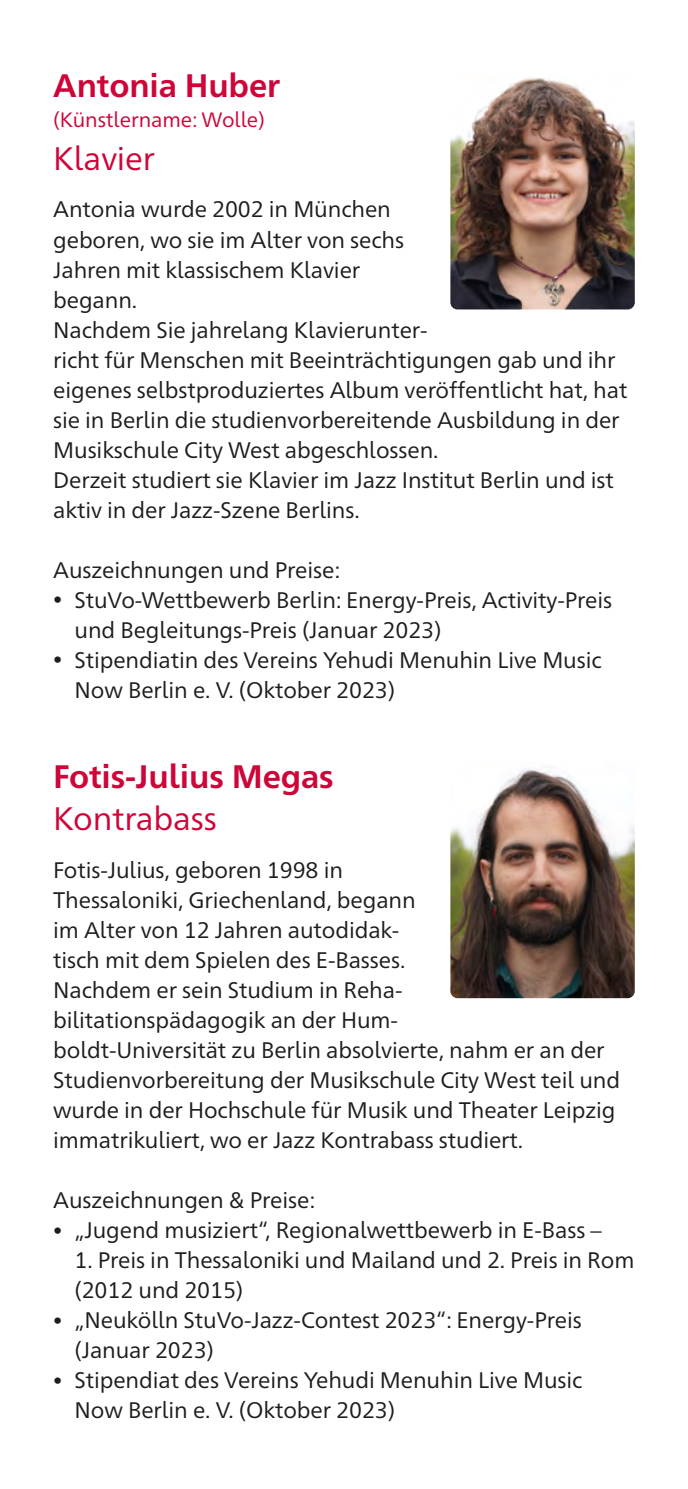
<style>
.page{position:relative;width:688px;height:1489px;background:#fff}
.page>*{position:absolute;margin:0;border:0;box-sizing:border-box;transform-origin:0 0}
.t1{font:700 32.5px "Frutiger Neue 1450 Pro";letter-spacing:-.005em;color:#ce0539}
.t2{font:32.5px "Frutiger Neue 1450 Pro";letter-spacing:-.005em;color:#ce0539}
.t3{font:22.5px/30px "Frutiger Neue 1450 Pro";letter-spacing:-.005em;color:#1d1d1b}
.t4{font:20.75px "Frutiger Neue 1450 Pro";letter-spacing:-.005em;color:#ce0539}
.s1{font-size:18.75px}
</style>
<div class="page">
<img style="left:450px;top:766px;width:184px;height:232px">
<img style="left:450px;top:77px;width:184px;height:232px">
<p class="t1" style="left:53px;top:62px;width:228px">Antonia Huber</p>
<p class="t4" style="left:53px;top:105px;width:213px">(Künstlername: Wolle)</p>
<p class="t2" style="left:53px;top:135px;width:103px">Klavier</p>
<p class="t3" style="left:53px;top:193px;width:352px">Antonia wurde 2002 in München geboren, wo sie im Alter von sechs<br>Jahren mit klassischem Klavier begann.</p>
<p class="t3" style="left:53px;top:313px;width:575px">Nachdem Sie jahrelang Klavierunter-<br>richt für Menschen mit Beeinträchtigungen gab und ihr eigenes selbstproduziertes Album veröffentlicht hat, hat sie in Berlin die studienvorbereitende Ausbildung in der Musikschule City West abgeschlossen.</p>
<p class="t3" style="left:53px;top:463px;width:562px">Derzeit studiert sie Klavier im Jazz Institut Berlin und ist aktiv in der Jazz-Szene Berlins.</p>
<p class="t3" style="left:53px;top:553px;width:289px">Auszeichnungen und Preise:</p>
<p class="t3" style="left:74px;top:583px;width:539px;text-indent:-21px"><span class="s1">•</span> StuVo-Wettbewerb Berlin: Energy-Preis, Activity-Preis und Begleitungs-Preis (Januar 2023)</p>
<p class="t3" style="left:74px;top:643px;width:528px;text-indent:-21px"><span class="s1">•</span> Stipendiatin des Vereins Yehudi Menuhin Live Music<br>Now Berlin e. V. (Oktober 2023)</p>
<p class="t1" style="left:53px;top:752px;width:282px">Fotis-Julius Megas</p>
<p class="t2" style="left:53px;top:795px;width:165px">Kontrabass</p>
<p class="t3" style="left:53px;top:853px;width:364px">Fotis-Julius, geboren 1998 in Thessaloniki, Griechenland, begann im Alter von 12 Jahren autodidak&shy;tisch mit dem Spielen des E-Basses.</p>
<p class="t3" style="left:53px;top:973px;width:568px">Nachdem er sein Studium in Reha&shy;bilitationspädagogik an der Hum-<br>boldt-Universität zu Berlin absolvierte, nahm er an der Studienvorbereitung der Musikschule City West teil und wurde in der Hochschule für Musik und Theater Leipzig immatrikuliert, wo er Jazz Kontrabass studiert.</p>
<p class="t3" style="left:53px;top:1183px;width:264px">Auszeichnungen &amp; Preise:</p>
<p class="t3" style="left:53px;top:1213px;width:550px"><span class="s1">•</span> „Jugend musiziert“, Regionalwettbewerb in E-Bass –</p>
<p class="t3" style="left:74px;top:1243px;width:561px">1. Preis in Thessaloniki und Mailand und 2. Preis in Rom (2012 und 2015)</p>
<p class="t3" style="left:74px;top:1303px;width:508px;text-indent:-21px"><span class="s1">•</span> „Neukölln StuVo-Jazz-Contest 2023“: Energy-Preis (Januar 2023)</p>
<p class="t3" style="left:74px;top:1363px;width:509px;text-indent:-21px"><span class="s1">•</span> Stipendiat des Vereins Yehudi Menuhin Live Music<br>Now Berlin e. V. (Oktober 2023)</p>
</div>
